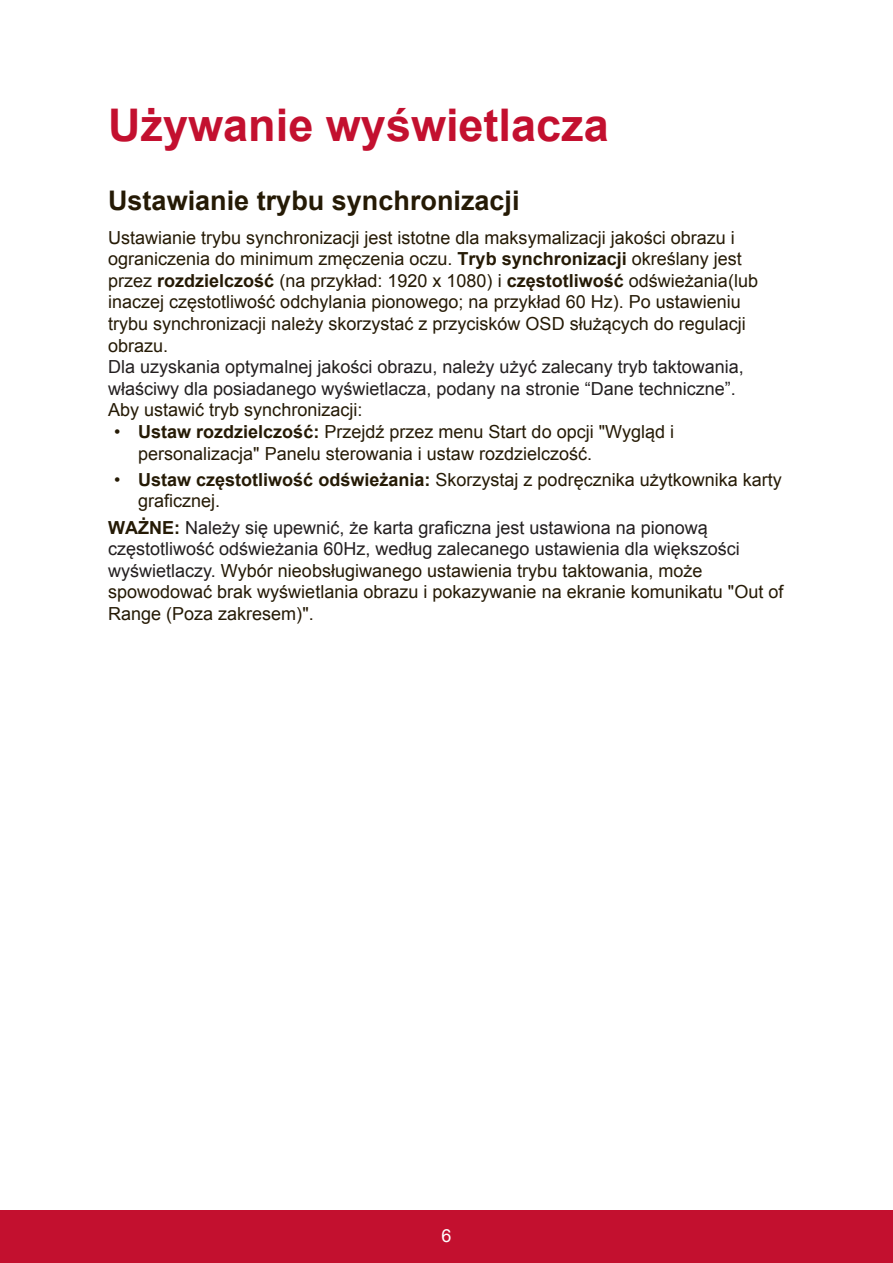
<style>
.page{position:relative;width:893px;height:1263px;background:#fff}
.page>*{position:absolute;margin:0;border:0;box-sizing:border-box;transform-origin:0 0}
.t1{font:700 45px "Arial";color:#c3102f}
.t2{font:700 27px "Arial";color:#251a05}
.t3{font:18px/21.6px "Arial";color:#251a05}
.t4{font:18px/21.6px "Arial";color:#231f20}
.t5{font:18px "Arial";color:#fff}
.s1{font-weight:700}
.s2{color:#231f20}
</style>
<div class="page">
<div style="left:0;top:1210px;width:892px;height:53px;background:#c3102f"></div>
<h1 class="t1" style="left:108px;top:95px;width:502px">Używanie wyświetlacza</h1>
<h2 class="t2" style="left:108px;top:182px;width:413px">Ustawianie trybu synchronizacji</h2>
<p class="t3" style="left:108px;top:227px;width:651px">Ustawianie trybu synchronizacji jest istotne dla maksymalizacji jakości obrazu i ograniczenia do minimum zmęczenia oczu. <span class="s1">Tryb synchronizacji</span> określany jest przez <span class="s1">rozdzielczość</span> (na przykład: 1920 x 1080) i <span class="s1">częstotliwość</span> odświeżania(lub inaczej częstotliwość odchylania pionowego; na przykład 60 Hz). Po ustawieniu trybu synchronizacji należy skorzystać z przycisków OSD służących do regulacji obrazu.</p>
<p class="t4" style="left:108px;top:356px;width:637px">Dla uzyskania optymalnej jakości obrazu, należy użyć zalecany tryb taktowania, właściwy dla posiadanego wyświetlacza, podany na stronie “Dane techniczne”.</p>
<p class="t3" style="left:108px;top:399px;width:256px">Aby ustawić tryb synchronizacji:</p>
<p class="t3" style="left:138px;top:421px;width:537px;text-indent:-24px">• <span class="s1">Ustaw rozdzielczość:</span> Przejdź przez menu Start do opcji "Wygląd i personalizacja" Panelu sterowania i ustaw rozdzielczość.</p>
<p class="t3" style="left:138px;top:469px;width:645px;text-indent:-24px">• <span class="s1">Ustaw częstotliwość odświeżania:</span> Skorzystaj z podręcznika użytkownika karty graficznej.</p>
<p class="t3" style="left:108px;top:516px;width:676px"><span class="s1">WAŻNE:</span> <span class="s2">Należy się upewnić, że karta graficzna jest ustawiona na pionową częstotliwość odświeżania 60Hz, według zalecanego ustawienia dla większości wyświetlaczy.</span> Wybór nieobsługiwanego ustawienia trybu taktowania, może spowodować brak wyświetlania obrazu i pokazywanie na ekranie komunikatu "Out of Range (Poza zakresem)".</p>
<p class="t5" style="left:441px;top:1223px;width:12px">6</p>
</div>
